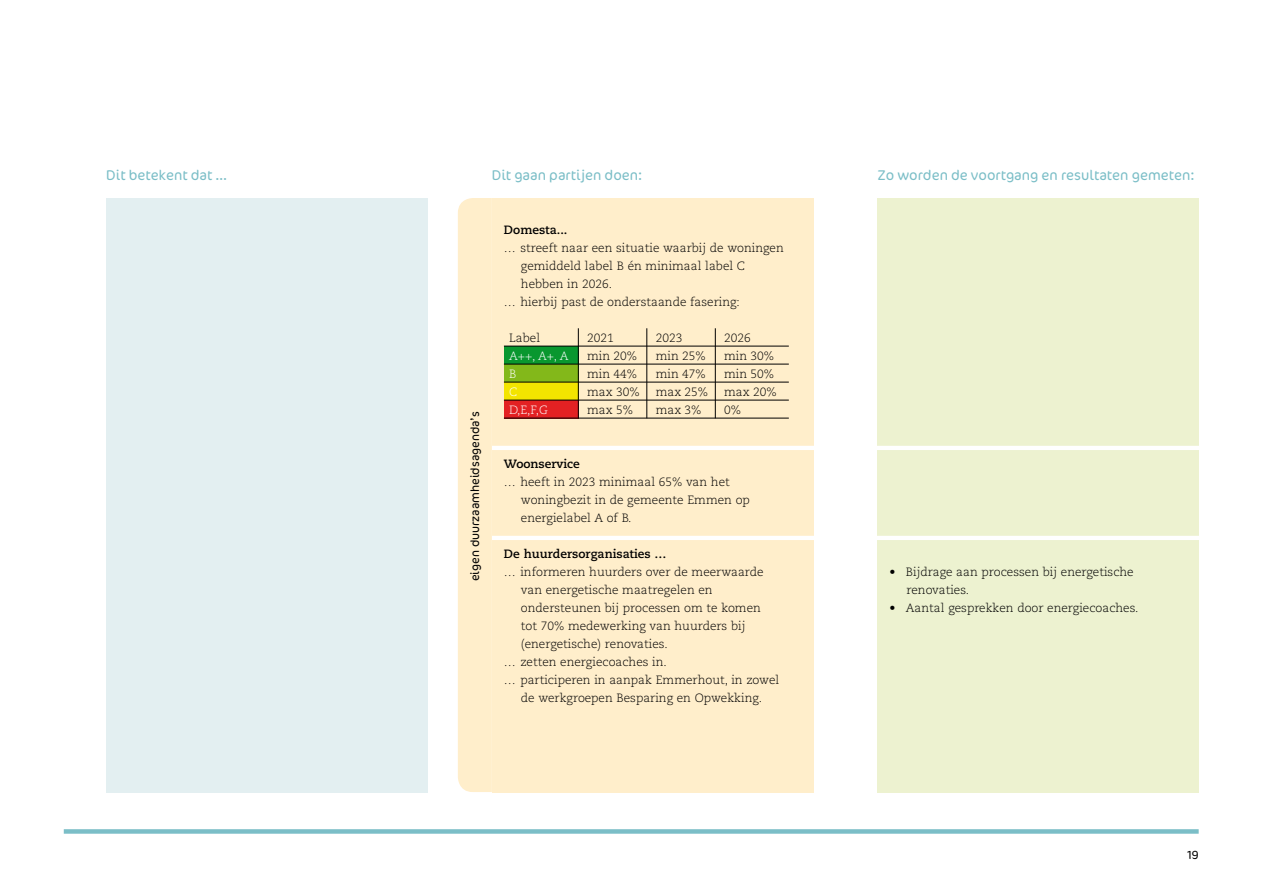
<style>
.page{position:relative;width:1263px;height:893px;background:#fff}
.page>*{position:absolute;margin:0;border:0;box-sizing:border-box;transform-origin:0 0}
.t1{font:300 14.25px "Cocon";color:#7bbec7}
.t2{font:300 12px/18px "Caecilia LT Std";color:#000}
.t3{font:700 12px "Caecilia LT Std";color:#000}
.t4{font:300 12px "Cocon";color:#000}
.t5{font:300 12px/18px "Caecilia LT Std";color:#fff}
</style>
<div class="page">
<div style="left:492px;top:198px;width:322px;height:594px;background:#ffeecb"></div>
<div style="left:877px;top:198px;width:322px;height:594px;background:#edf2d0"></div>
<div style="left:106px;top:198px;width:322px;height:594px;background:#e3eff1"></div>
<hr style="left:439px;top:446px;width:779px;height:4px;background:#fff">
<hr style="left:439px;top:536px;width:779px;height:4px;background:#fff">
<div style="left:64px;top:829px;width:1135px;height:5px;background:#7bbec7"></div>
<div style="left:504px;top:346px;width:74px;height:18px;background:#09972f"></div>
<div style="left:504px;top:364px;width:74px;height:18px;background:#83b81a"></div>
<div style="left:504px;top:382px;width:74px;height:18px;background:#f3e400"></div>
<div style="left:504px;top:400px;width:74px;height:18px;background:#e32123"></div>
<hr style="left:578px;top:328px;width:1px;height:90px;background:#000">
<hr style="left:504px;top:346px;width:285px;height:1px;background:#000">
<hr style="left:504px;top:364px;width:285px;height:1px;background:#000">
<hr style="left:504px;top:382px;width:285px;height:1px;background:#000">
<hr style="left:504px;top:400px;width:285px;height:1px;background:#000">
<hr style="left:504px;top:418px;width:285px;height:1px;background:#000">
<hr style="left:646px;top:328px;width:1px;height:90px;background:#000">
<hr style="left:715px;top:328px;width:1px;height:90px;background:#000">
<div style="left:458px;top:198px;width:34px;height:594px;background:#ffeecb"></div>
<p class="t1" style="left:106px;top:167px;width:122px">Dit betekent dat …</p>
<p class="t1" style="left:492px;top:167px;width:152px">Dit gaan partijen doen:</p>
<p class="t1" style="left:877px;top:167px;width:319px">Zo worden de voortgang en resultaten gemeten:</p>
<p class="t4" style="left:468px;top:581px;width:172px;rotate:-90deg">eigen duurzaamheidsagenda’s</p>
<p class="t3" style="left:504px;top:223px;width:65px">Domesta...</p>
<p class="t2" style="left:504px;top:239px;width:281px">… streeft naar een situatie waarbij de woningen</p>
<p class="t2" style="left:521px;top:257px;width:226px">gemiddeld label B én minimaal label C</p>
<p class="t2" style="left:521px;top:275px;width:93px">hebben in 2026.</p>
<p class="t2" style="left:504px;top:293px;width:238px">… hierbij past de onderstaande fasering:</p>
<p class="t2" style="left:509px;top:329px;width:32px">Label</p>
<p class="t5" style="left:509px;top:347px;width:61px">A++, A+, A<br>B<br>C<br>D,E,F,G</p>
<p class="t2" style="left:587px;top:329px;width:54px">2021 min 20% min 44% max 30% max 5%</p>
<p class="t2" style="left:656px;top:329px;width:54px">2023 min 25% min 47% max 25% max 3%</p>
<p class="t2" style="left:724px;top:329px;width:54px">2026 min 30% min 50% max 20%<br>0%</p>
<p class="t3" style="left:504px;top:457px;width:78px">Woonservice</p>
<p class="t2" style="left:521px;top:473px;width:230px;text-indent:-17px">… heeft in 2023 minimaal 65% van het woningbezit in de gemeente Emmen op energielabel A of B.</p>
<p class="t3" style="left:504px;top:547px;width:164px">De huurdersorganisaties …</p>
<p class="t2" style="left:504px;top:563px;width:261px">… informeren huurders over de meerwaarde</p>
<p class="t2" style="left:521px;top:581px;width:193px">van energetische maatregelen en</p>
<p class="t2" style="left:521px;top:599px;width:242px">ondersteunen bij processen om te komen</p>
<p class="t2" style="left:521px;top:617px;width:226px">tot 70% medewerking van huurders bij</p>
<p class="t2" style="left:521px;top:635px;width:148px">(energetische) renovaties.</p>
<p class="t2" style="left:504px;top:653px;width:164px">… zetten energiecoaches in.</p>
<p class="t2" style="left:504px;top:671px;width:277px">… participeren in aanpak Emmerhout, in zowel</p>
<p class="t2" style="left:521px;top:689px;width:243px">de werkgroepen Besparing en Opwekking.</p>
<p class="t2" style="left:906px;top:563px;width:229px;text-indent:-17px">• Bijdrage aan processen bij energetische renovaties.</p>
<p class="t2" style="left:889px;top:599px;width:251px">• Aantal gesprekken door energiecoaches.</p>
<p class="t4" style="left:1187px;top:848px;width:13px">19</p>
</div>
